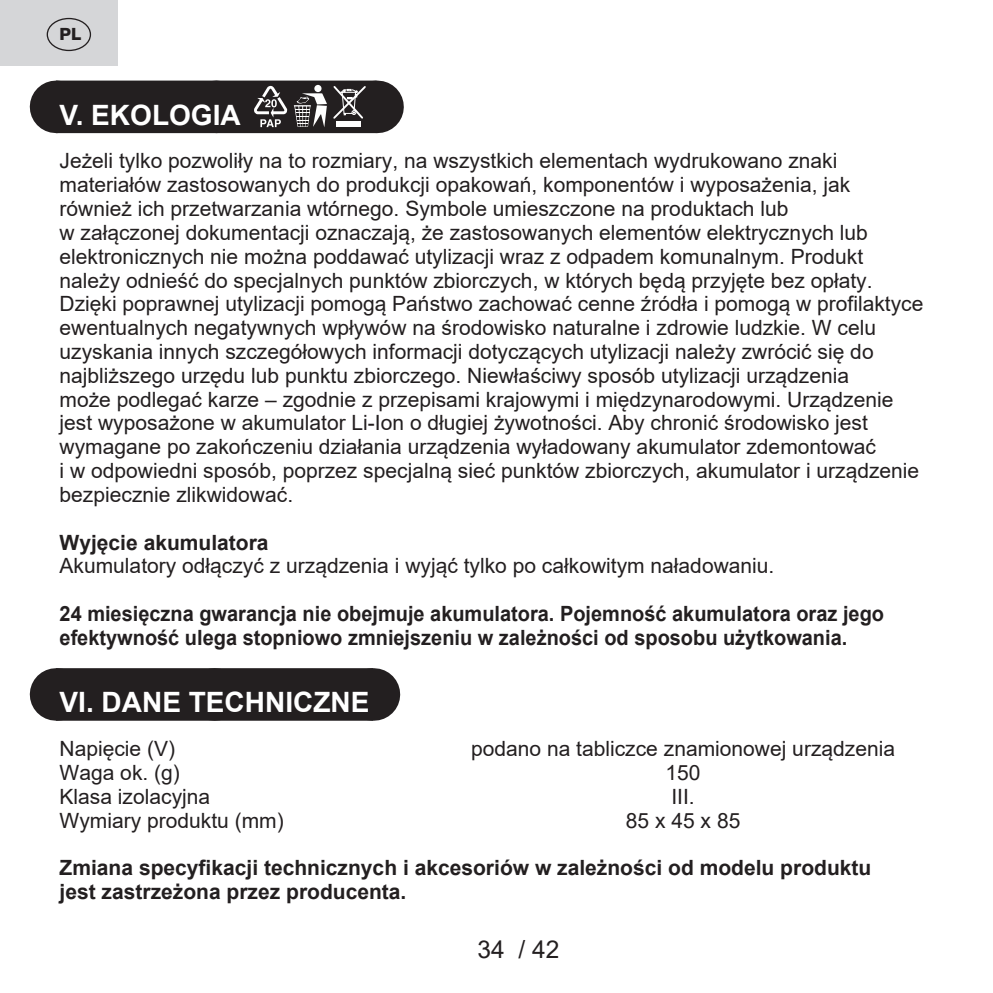
<style>
.page{position:relative;width:993px;height:993px;background:#fff}
.page>*{position:absolute;margin:0;border:0;box-sizing:border-box;transform-origin:0 0}
.Grafický_nadpis_ETA{font:700 28px "Arial";color:#fff}
.t1{font:24.5px "Arial";color:#231f20}
.Normální{font:21px/23.8px "Arial";color:#231f20}
._3_Text{font:700 21px/23.8px "Arial";color:#231f20;scale:.95 1}
.Normální-2{font:700 21px "Arial";color:#231f20}
._3_Text-2{font:21px "Arial";color:#231f20}
.t2{font:800 16.8px "Helvetica Neue OT";color:#231f20}
</style>
<div class="page">
<div style="left:0;top:0;width:118px;height:65px;background:#d5d6d8"></div>
<div style="left:47px;top:18px;width:44px;height:33px;border:1px solid #231f20;border-radius:50%"></div>
<div style="left:56px;top:81px;width:320px;height:52px;background:#231f20"></div>
<hr style="left:376px;top:81px;width:1px;height:52px;background:#231f20">
<div style="left:56px;top:668px;width:317px;height:52px;background:#231f20"></div>
<svg style="left:216px;top:668px;width:77px;height:1px"></svg>
<hr style="left:373px;top:668px;width:1px;height:52px;background:#231f20">
<svg style="left:254px;top:84px;width:112px;height:44px"></svg>
<p class="t2" style="left:60px;top:24px;width:23px">PL</p>
<p class="Grafický_nadpis_ETA" style="left:60px;top:95px;width:183px">V. EKOLOGIA</p>
<p class="Normální" style="left:60px;top:149px;width:865px">Jeżeli tylko pozwoliły na to rozmiary, na wszystkich elementach wydrukowano znaki materiałów zastosowanych do produkcji opakowań, komponentów i wyposażenia, jak również ich przetwarzania wtórnego. Symbole umieszczone na produktach lub<br>w załączonej dokumentacji oznaczają, że zastosowanych elementów elektrycznych lub elektronicznych nie można poddawać utylizacji wraz z odpadem komunalnym. Produkt należy odnieść do specjalnych punktów zbiorczych, w których będą przyjęte bez opłaty.<br>Dzięki poprawnej utylizacji pomogą Państwo zachować cenne źródła i pomogą w profilaktyce ewentualnych negatywnych wpływów na środowisko naturalne i zdrowie ludzkie. W celu uzyskania innych szczegółowych informacji dotyczących utylizacji należy zwrócić się do najbliższego urzędu lub punktu zbiorczego. Niewłaściwy sposób utylizacji urządzenia<br>może podlegać karze – zgodnie z przepisami krajowymi i międzynarodowymi. Urządzenie jest wyposażone w akumulator Li-Ion o długiej żywotności. Aby chronić środowisko jest wymagane po zakończeniu działania urządzenia wyładowany akumulator zdemontować<br>i w odpowiedni sposób, poprzez specjalną sieć punktów zbiorczych, akumulator i urządzenie bezpiecznie zlikwidować.</p>
<p class="Normální-2" style="left:60px;top:527px;width:210px">Wyjęcie akumulatora</p>
<p class="_3_Text-2" style="left:60px;top:551px;width:716px">Akumulatory odłączyć z urządzenia i wyjąć tylko po całkowitym naładowaniu.</p>
<p class="_3_Text" style="left:60px;top:601px;width:869px">24 miesięczna gwarancja nie obejmuje akumulatora. Pojemność akumulatora oraz jego efektywność ulega stopniowo zmniejszeniu w zależności od sposobu użytkowania.</p>
<p class="Grafický_nadpis_ETA" style="left:60px;top:682px;width:311px">VI. DANE TECHNICZNE</p>
<p class="Normální" style="left:60px;top:736px;width:117px">Napięcie (V)</p>
<p class="Normální" style="left:471px;top:736px;width:425px">podano na tabliczce znamionowej urządzenia</p>
<p class="Normální" style="left:60px;top:760px;width:122px">Waga ok. (g)</p>
<p class="Normální" style="left:665px;top:760px;width:37px">150</p>
<p class="Normální" style="left:60px;top:784px;width:152px">Klasa izolacyjna</p>
<p class="Normální" style="left:671px;top:784px;width:25px">III.</p>
<p class="Normální" style="left:60px;top:807px;width:226px">Wymiary produktu (mm)</p>
<p class="Normální" style="left:625px;top:807px;width:116px">85 x 45 x 85</p>
<p class="Normální-2" style="left:60px;top:852px;width:813px">Zmiana specyfikacji technicznych i akcesoriów w zależności od modelu produktu</p>
<p class="Normální-2" style="left:60px;top:876px;width:348px">jest zastrzeżona przez producenta.</p>
<p class="t1" style="left:477px;top:932px;width:83px">34 / 42</p>
</div>
